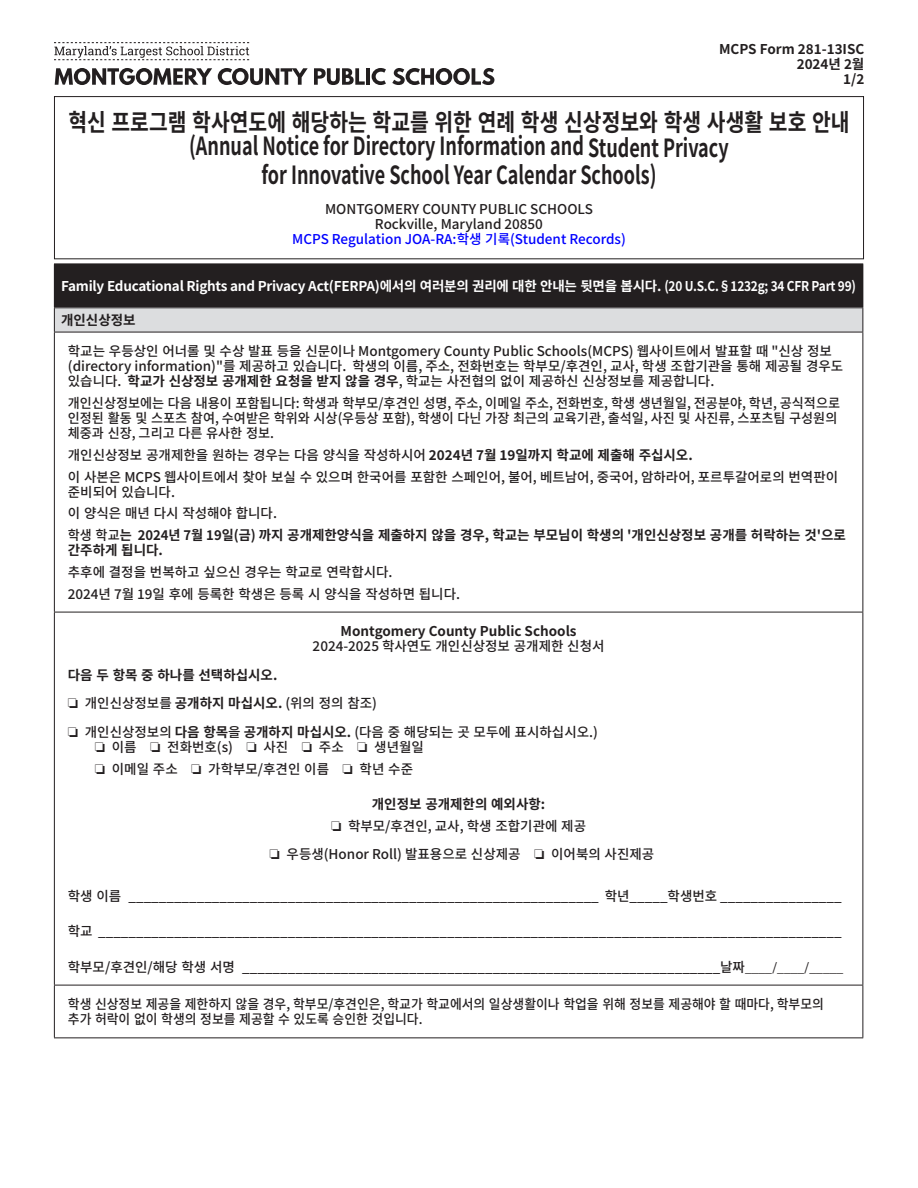
<style>
.page{position:relative;width:918px;height:1188px;background:#fff}
.page>*{position:absolute;margin:0;border:0;box-sizing:border-box;transform-origin:0 0}
.t1{font:700 24.9px/28.5px "Source Han Sans KR";color:#231f20;text-align:center;scale:.72 1}
.t2{font:700 24px "Source Han Sans KR";color:#231f20;scale:.85 1}
.t3{font:500 13.5px/15px "Source Han Sans KR";color:#231f20}
.t4{font:700 13.5px/21.8px "Source Han Sans KR";color:#231f20}
.t5{font:700 13.5px "Source Han Sans KR";letter-spacing:-.015em;color:#fff}
.t6{font:500 13.5px/15px "Source Han Sans KR";color:#231f20;scale:.95 1}
.t7{font:500 13.5px "Source Han Sans KR";color:#00f}
.s1{font-weight:700}
.s2{font-weight:500}
.s3{font-family:"Stone Sans Std"}
</style>
<div class="page">
<div style="left:54px;top:264px;width:809px;height:44px;background:#231f20"></div>
<div style="left:54px;top:308px;width:809px;height:24px;background:#dcdddf"></div>
<svg style="left:54px;top:308px;width:1px;height:24px"></svg>
<svg style="left:862px;top:308px;width:1px;height:24px"></svg>
<hr style="left:54px;top:332px;width:809px;height:1px;background:#231f20">
<hr style="left:54px;top:332px;width:1px;height:280px;background:#231f20">
<hr style="left:862px;top:332px;width:1px;height:280px;background:#231f20">
<hr style="left:54px;top:612px;width:809px;height:1px;background:#231f20">
<hr style="left:54px;top:612px;width:1px;height:373px;background:#231f20">
<hr style="left:862px;top:612px;width:1px;height:373px;background:#231f20">
<hr style="left:54px;top:985px;width:809px;height:1px;background:#231f20">
<hr style="left:54px;top:985px;width:1px;height:52px;background:#231f20">
<hr style="left:862px;top:985px;width:1px;height:52px;background:#231f20">
<hr style="left:54px;top:1037px;width:809px;height:1px;background:#231f20">
<div style="left:54px;top:96px;width:810px;height:163px;border:1px solid #231f20"></div>
<svg style="left:55px;top:68px;width:157px;height:17px"></svg>
<svg style="left:218px;top:68px;width:90px;height:17px"></svg>
<svg style="left:314px;top:68px;width:51px;height:17px"></svg>
<hr style="left:366px;top:68px;width:4px;height:17px;background:#231f20">
<svg style="left:372px;top:68px;width:14px;height:17px"></svg>
<svg style="left:392px;top:68px;width:102px;height:17px"></svg>
<svg style="left:54px;top:42px;width:195px;height:18px"></svg>
<p class="t4" style="left:719px;top:42px;width:147px;line-height:15px;text-align:right">MCPS Form 281-13ISC<br>2024년 2월<br>1/2</p>
<h2 class="t2" style="left:68px;top:109px;width:921px">혁신 프로그램 학사연도에 해당하는 학교를 위한 연례 학생 신상정보와 학생 사생활 보호 안내</h2>
<h1 class="t1" style="left:189px;top:132px;width:751px">(Annual Notice for Directory Information and Student Privacy for Innovative School Year Calendar Schools)</h1>
<p class="t3" style="left:325px;top:201px;width:269px;text-align:center">MONTGOMERY COUNTY PUBLIC SCHOOLS<br>Rockville, Maryland 20850</p>
<p class="t7" style="left:292px;top:231px;width:335px">MCPS Regulation JOA-RA:학생 기록(Student Records)</p>
<p class="t5" style="left:61px;top:279px;width:796px">Family Educational Rights and Privacy Act(FERPA)에서의 여러분의 권리에 대한 안내는 뒷면을 봅시다. (20 U.S.C.§1232g; 34 CFR Part 99)</p>
<p class="t4" style="left:61px;top:310px;width:76px">개인신상정보</p>
<p class="t3" style="left:68px;top:344px;width:777px">학교는 우등상인 어너롤 및 수상 발표 등을 신문이나 Montgomery County Public Schools(MCPS) 웹사이트에서 발표할 때 "신상 정보 (directory information)"를 제공하고 있습니다. 학생의 이름, 주소, 전화번호는 학부모/후견인, 교사, 학생 조합기관을 통해 제공될 경우도 있습니다. <span class="s1">학교가 신상정보 공개제한 요청을 받지 않을 경우</span>, 학교는 사전협의 없이 제공하신 신상정보를 제공합니다.</p>
<p class="t3" style="left:68px;top:396px;width:774px">개인신상정보에는 다음 내용이 포함됩니다: 학생과 학부모/후견인 성명, 주소, 이메일 주소, 전화번호, 학생 생년월일, 전공분야, 학년, 공식적으로 인정된 활동 및 스포츠 참여, 수여받은 학위와 시상(우등상 포함), 학생이 다닌 가장 최근의 교육기관, 출석일, 사진 및 사진류, 스포츠팀 구성원의 체중과 신장, 그리고 다른 유사한 정보.</p>
<p class="t3" style="left:68px;top:444px;width:772px;line-height:21.8px">개인신상정보 공개제한을 원하는 경우는 다음 양식을 작성하시어 <span class="s1">2024년 7월 19일까지 학교에 제출해 주십시오.<br></span>이 사본은 MCPS 웹사이트에서 찾아 보실 수 있으며 한국어를 포함한 스페인어, 불어, 베트남어, 중국어, 암하라어, 포르투갈어로의 번역판이</p>
<p class="t4" style="left:68px;top:481px;width:780px"><span class="s2">준비되어 있습니다.<br>이 양식은 매년 다시 작성해야 합니다.<br>학생 학교</span>는 2024년 7월 19일(금) 까지 공개제한양식을 제출하지 않을 경우, 학교는 부모님이 학생의 '개인신상정보 공개를 허락하는 것'으로</p>
<p class="t4" style="left:68px;top:540px;width:97px">간주하게 됩니다.</p>
<p class="t3" style="left:68px;top:561px;width:394px;line-height:21.8px">추후에 결정을 번복하고 싶으신 경우는 학교로 연락합시다.<br>2024년 7월 19일 후에 등록한 학생은 등록 시 양식을 작성하면 됩니다.</p>
<p class="t4" style="left:341px;top:621px;width:238px">Montgomery County Public Schools</p>
<p class="t3" style="left:313px;top:639px;width:293px">2024-2025 학사연도 개인신상정보 공개제한 신청서</p>
<p class="t4" style="left:68px;top:664px;width:211px">다음 두 항목 중 하나를 선택하십시오.</p>
<p class="t3" style="left:68px;top:696px;width:311px">□ 개인신상정보를 <span class="s1">공개하지 마십시오.</span> (위의 정의 참조)</p>
<p class="t3" style="left:68px;top:725px;width:532px">□ 개인신상정보의 <span class="s1">다음 항목</span>을 <span class="s1">공개하지 마십시오.</span> (다음 중 해당되는 곳 모두에 표시하십시오.)</p>
<p class="t3" style="left:95px;top:740px;width:331px">□ 이름 □ 전화번호(s) □ 사진 □ 주소 □ 생년월일</p>
<p class="t3" style="left:95px;top:761px;width:320px">□ 이메일 주소 □ 가학부모/후견인 이름 □ 학년 수준</p>
<p class="t4" style="left:372px;top:793px;width:175px">개인정보 공개제한의 예외사항:</p>
<p class="t3" style="left:331px;top:818px;width:257px">□ 학부모/후견인, 교사, 학생 조합기관에 제공</p>
<p class="t3" style="left:270px;top:847px;width:386px">□ 우등생(Honor Roll) 발표용으로 신상제공 □ 이어북의 사진제공</p>
<p class="t3" style="left:68px;top:889px;width:775px">학생 이름 ______________________________________________________________ 학년_____학생번호 ________________</p>
<p class="t3" style="left:68px;top:924px;width:775px">학교 __________________________________________________________________________________________________</p>
<p class="t3" style="left:68px;top:959px;width:777px">학부모/후견인/해당 학생 서명 _______________________________________________________________날짜<span class="s3">____/____/_____</span></p>
<p class="t6" style="left:68px;top:997px;width:797px">학생 신상정보 제공을 제한하지 않을 경우, 학부모/후견인은, 학교가 학교에서의 일상생활이나 학업을 위해 정보를 제공해야 할 때마다, 학부모의 추가 허락이 없이 학생의 정보를 제공할 수 있도록 승인한 것입니다.</p>
</div>
